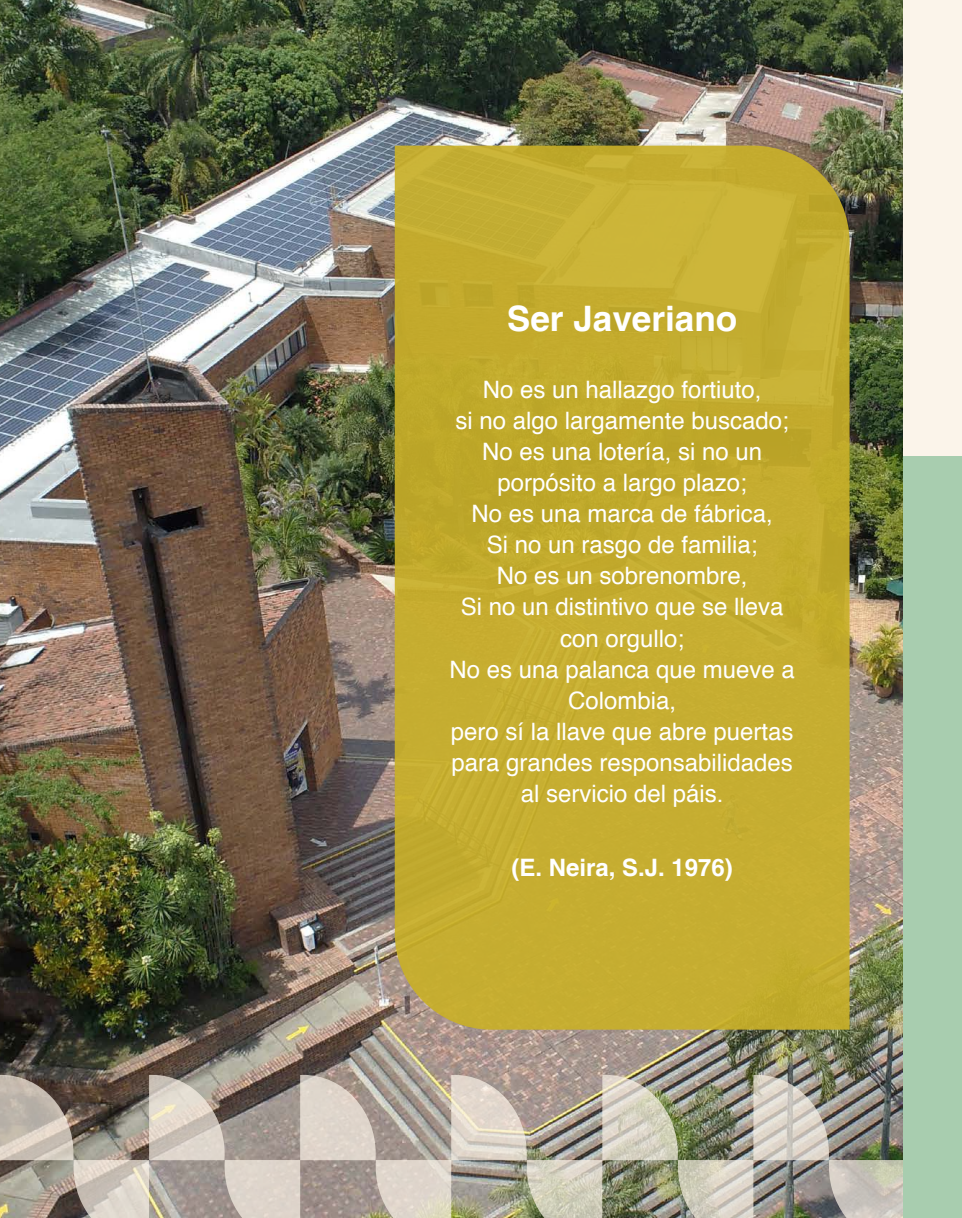
<style>
.page{position:relative;width:962px;height:1218px;background:#fff}
.page>*{position:absolute;margin:0;border:0;box-sizing:border-box;transform-origin:0 0}
.t1{font:700 35px "Helvetica";color:#fff}
.t2{font:24px/31px "Helvetica";color:#fff;text-align:center}
.t3{font:700 24px "Helvetica";color:#fff}
</style>
<div class="page">
<img style="left:0;top:0;width:903px;height:1075px">
<img style="left:0;top:1075px;width:903px;height:143px">
<div style="left:903px;top:0;width:59px;height:457px;background:#fbf4ea"></div>
<div style="left:903px;top:457px;width:59px;height:761px;background:#a8cdaf"></div>
<svg style="left:395px;top:146px;width:455px;height:884px;background:#c4ac30"></svg>
<h1 class="t1" style="left:507px;top:297px;width:232px">Ser Javeriano</h1>
<p class="t2" style="left:449px;top:375px;width:347px">No es un hallazgo fortiuto,<br>si no algo largamente buscado;<br>No es una lotería, si no un porpósito a largo plazo;<br>No es una marca de fábrica,<br>Si no un rasgo de familia;<br>No es un sobrenombre,<br>Si no un distintivo que se lleva con orgullo;<br>No es una palanca que mueve a<br>Colombia,<br>pero sí la llave que abre puertas para grandes responsabilidades al servicio del páis.</p>
<p class="t3" style="left:511px;top:853px;width:223px">(E. Neira, S.J. 1976)</p>
</div>
